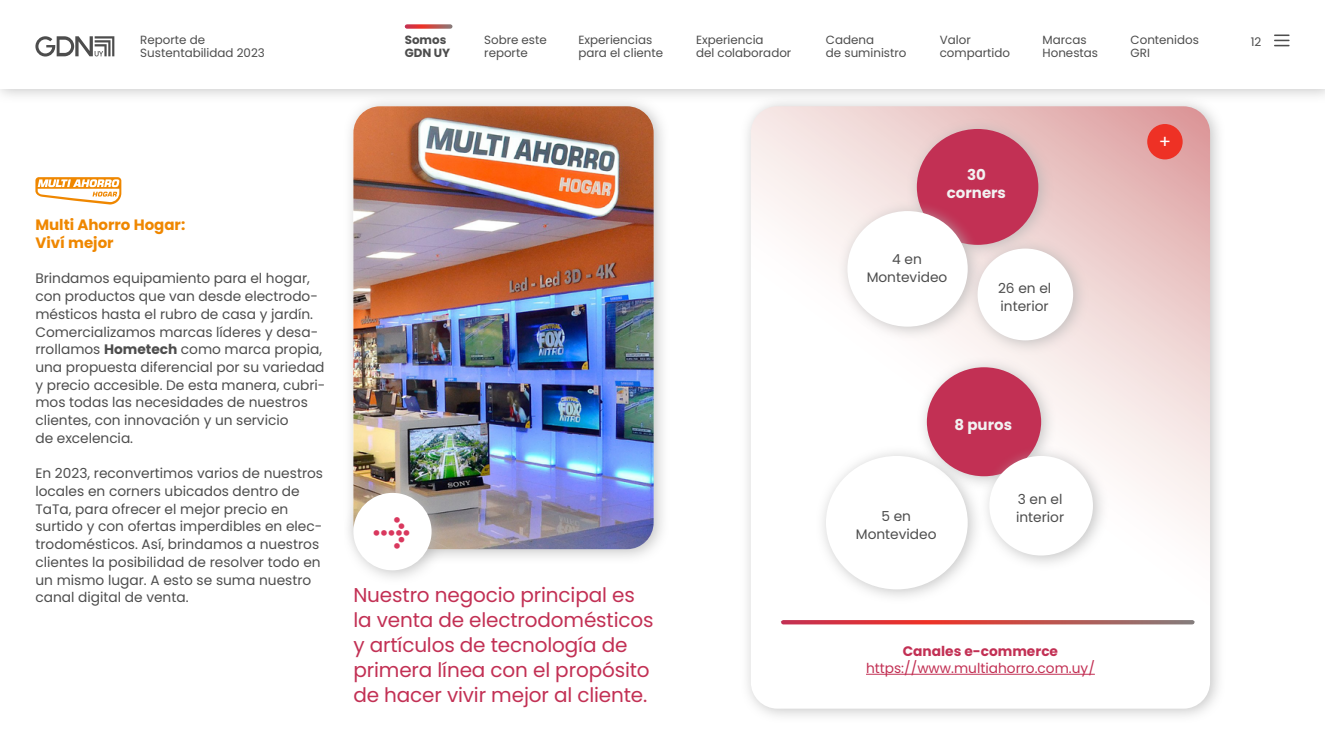
<style>
.page{position:relative;width:1325px;height:750px;background:#fff}
.page>*{position:absolute;margin:0;border:0;box-sizing:border-box;transform-origin:0 0}
.t1{font:700 50px "Unit Rounded Pro";color:#d9385e}
.t2{font:20px/24.8px "Poppins";letter-spacing:-.005em;color:#c23054}
.t3{font:18px "Poppins";color:#fff}
.t4{font:700 15px/17.8px "Poppins";color:#ef8700}
.t5{font:700 15px/17.8px "Poppins";color:#f2f2f2;text-align:center}
.t6{font:13.75px/17.8px "Poppins";color:#4d4d4d}
.t7{font:13.75px "Poppins";color:#c23054}
.t8{font:700 13.75px "Poppins";color:#c23054}
.t9{font:11.88px/12.5px "Poppins";color:#4d4d4d}
.t10{font:700 11.88px/12.5px "Poppins";color:#4d4d4d}
.s1{font-weight:700}
</style>
<div class="page">
<div style="left:343px;top:94px;width:327px;height:471px;background:#b3b3b3;opacity:.75"></div>
<img style="left:353px;top:106px;width:301px;height:443px">
<div style="left:343px;top:482px;width:105px;height:103px;background:#b3b3b3;opacity:.75"></div>
<div style="left:353px;top:493px;width:79px;height:77px;background:#fff;border-radius:50%"></div>
<div style="left:740px;top:94px;width:486px;height:630px;background:#b3b3b3;opacity:.75"></div>
<svg style="left:751px;top:106px;width:459px;height:603px"></svg>
<div style="left:815px;top:445px;width:168px;height:160px;background:#b3b3b3;opacity:.75"></div>
<div style="left:826px;top:456px;width:142px;height:133px;background:#fff;border-radius:50%"></div>
<div style="left:906px;top:118px;width:148px;height:142px;background:#b3b3b3;opacity:.75"></div>
<div style="left:917px;top:129px;width:121px;height:116px;background:#c23054;border-radius:50%"></div>
<div style="left:916px;top:356px;width:141px;height:135px;background:#b3b3b3;opacity:.75"></div>
<div style="left:927px;top:367px;width:114px;height:109px;background:#c23054;border-radius:50%"></div>
<div style="left:837px;top:200px;width:147px;height:142px;background:#b3b3b3;opacity:.75"></div>
<div style="left:847px;top:211px;width:121px;height:116px;background:#fff;border-radius:50%"></div>
<div style="left:967px;top:237px;width:122px;height:118px;background:#b3b3b3;opacity:.75"></div>
<div style="left:978px;top:249px;width:95px;height:91px;background:#fff;border-radius:50%"></div>
<div style="left:979px;top:445px;width:130px;height:126px;background:#b3b3b3;opacity:.75"></div>
<div style="left:989px;top:456px;width:104px;height:100px;background:#fff;border-radius:50%"></div>
<hr style="left:781px;top:621px;width:413px;height:1px;background:#b3b3b3">
<hr style="left:866px;top:674px;width:229px;height:1px;background:#c23054">
<svg style="left:783px;top:620px;width:409px;height:4px;background:#c54c4c"></svg>
<div style="left:1147px;top:124px;width:36px;height:35px;background:#ee3125;border-radius:50%"></div>
<div style="left:0;top:0;width:1325px;height:104px;background:#b3b3b3;opacity:.75"></div>
<div style="left:0;top:0;width:1325px;height:89px;background:#fff"></div>
<svg style="left:1274px;top:35px;width:16px;height:11px"></svg>
<svg style="left:35px;top:36px;width:79px;height:21px"></svg>
<svg style="left:407px;top:24px;width:43px;height:5px"></svg>
<svg style="left:35px;top:177px;width:86px;height:28px"></svg>
<p class="t9" style="left:140px;top:34px;width:126px">Reporte de<br>Sustentabilidad 2023</p>
<p class="t10" style="left:405px;top:34px;width:47px">Somos<br>GDN UY</p>
<p class="t9" style="left:578px;top:34px;width:86px">Experiencias para el cliente</p>
<p class="t9" style="left:696px;top:34px;width:97px">Experiencia<br>del colaborador</p>
<p class="t9" style="left:826px;top:34px;width:82px">Cadena<br>de suministro</p>
<p class="t9" style="left:940px;top:34px;width:72px">Valor compartido</p>
<p class="t9" style="left:1043px;top:34px;width:57px">Marcas<br>Honestas</p>
<p class="t9" style="left:1131px;top:34px;width:70px">Contenidos<br>GRI</p>
<p class="t9" style="left:484px;top:34px;width:64px">Sobre este</p>
<p class="t9" style="left:1251px;top:35px;width:12px">12</p>
<p class="t9" style="left:484px;top:46px;width:45px">reporte</p>
<p class="t5" style="left:947px;top:166px;width:61px">30 corners</p>
<h3 class="t3" style="left:1159px;top:132px;width:14px">+</h3>
<p class="t4" style="left:35px;top:216px;width:151px">Multi Ahorro Hogar:<br>Viví mejor</p>
<p class="t6" style="left:35px;top:270px;width:291px">Brindamos equipamiento para el hogar, con productos que van desde electrodo&shy;mésticos hasta el rubro de casa y jardín.<br>Comercializamos marcas líderes y desa&shy;rrollamos <span class="s1">Hometech</span> como marca propia, una propuesta diferencial por su variedad y precio accesible. De esta manera, cubri&shy;mos todas las necesidades de nuestros clientes, con innovación y un servicio<br>de excelencia.</p>
<p class="t6" style="left:35px;top:465px;width:289px">En 2023, reconvertimos varios de nuestros locales en corners ubicados dentro de TaTa, para ofrecer el mejor precio en surtido y con ofertas imperdibles en elec&shy;trodomésticos. Así, brindamos a nuestros clientes la posibilidad de resolver todo en un mismo lugar. A esto se suma nuestro canal digital de venta.</p>
<p class="t6" style="left:867px;top:251px;width:82px;text-align:center">4 en<br>Montevideo</p>
<p class="t6" style="left:998px;top:279px;width:55px">26 en el interior</p>
<p class="t5" style="left:955px;top:416px;width:59px">8 puros</p>
<h1 class="t1" style="left:372px;top:497px;width:40px">⇢</h1>
<p class="t6" style="left:856px;top:507px;width:82px;text-align:center">5 en<br>Montevideo</p>
<p class="t6" style="left:1016px;top:490px;width:50px">3 en el interior</p>
<h2 class="t2" style="left:353px;top:583px;width:302px">Nuestro negocio principal es la venta de electrodomésticos y artículos de tecnología de primera línea con el propósito de hacer vivir mejor al cliente.</h2>
<p class="t8" style="left:903px;top:643px;width:157px">Canales e-commerce</p>
<p class="t7" style="left:866px;top:660px;width:230px">https://www.multiahorro.com.uy/</p>
</div>
